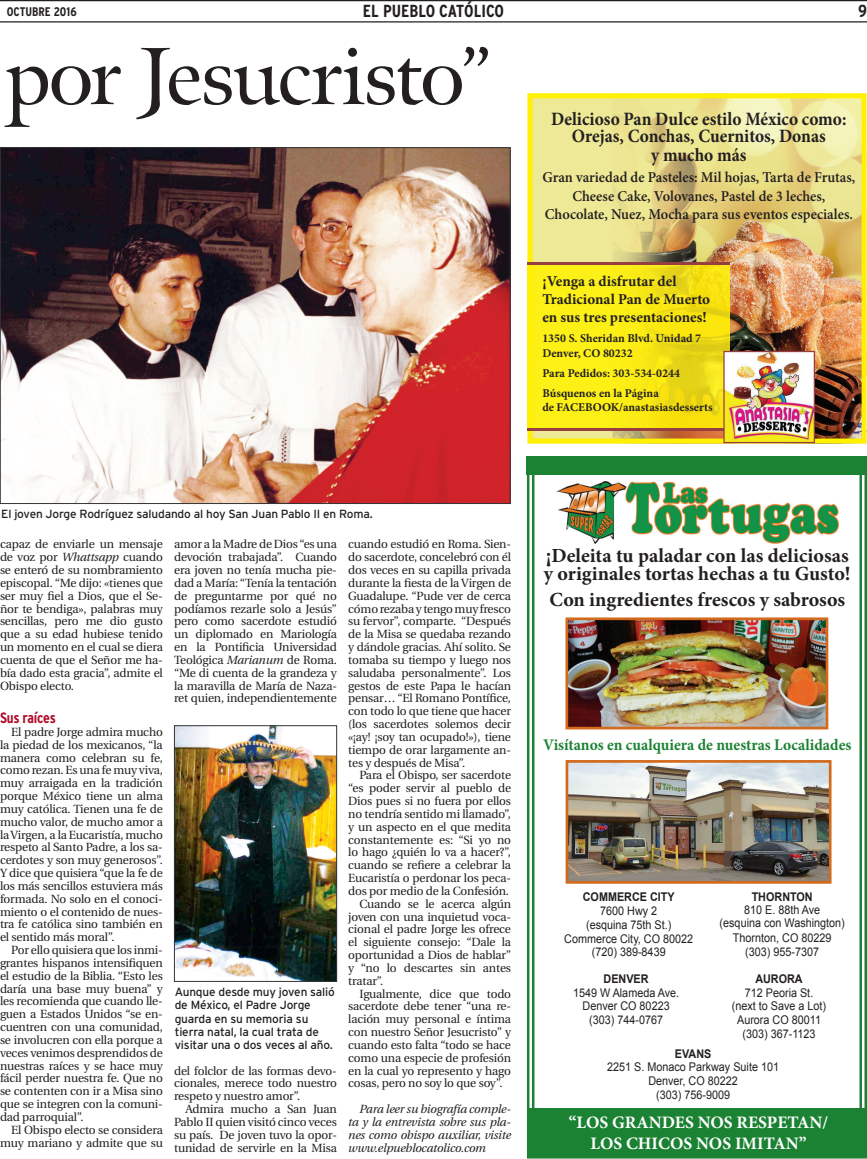
<style>
.page{position:relative;width:867px;height:1159px;background:#fff}
.page>*{position:absolute;margin:0;border:0;box-sizing:border-box;transform-origin:0 0}
.t1{font:81px "Meno";letter-spacing:-.025em;color:#231f20}
.t2{font:700 20px/18.8px "Minion Pro";color:#231f20}
.t3{font:700 18.88px/17.9px "Minion Pro";color:#231f20;text-align:center;scale:.92 1}
.t4{font:700 17.5px/21px "Minion Pro";color:#fff;text-align:center}
.t5{font:700 condensed 17.38px "Interstate";color:#231f20}
.t6{font:700 16.25px "Minion Pro";color:#1c8233;scale:.95 1}
.t7{font:600 15.12px/18.1px "Minion Pro";color:#231f20;text-align:center;scale:.95 1}
.t8{font:700 15.12px/18.1px "Minion Pro";color:#231f20}
.t9{font:700 condensed 15px "Interstate";letter-spacing:-.02em;color:#b00a27}
.t10{font:700 condensed 12.5px "Interstate";color:#231f20}
.t11{font:12px/13.8px "Arial";color:#231f20;text-align:center;scale:.9 1}
.t12{font:700 12px "Arial";color:#231f20;scale:.9 1}
.t13{font:11.88px/12.9px "Utopia";letter-spacing:-.015em;color:#231f20;text-align:justify}
.t14{font:11.88px/13.1px "Interstate";letter-spacing:-.015em;color:#231f20}
.t15{font:700 11.88px/14.4px "Minion Pro";color:#231f20}
.t16{font:italic 11.88px/12.9px "Utopia";letter-spacing:-.015em;color:#231f20;text-align:justify}
.s1{font-style:italic}
</style>
<div class="page">
<hr style="left:0;top:0;width:866px;height:1px;background:#231f20">
<hr style="left:0;top:21px;width:866px;height:1px;background:#231f20">
<img style="left:527px;top:93px;width:339px;height:350px">
<hr style="left:527px;top:262px;width:202px;height:2px;background:#973e43">
<hr style="left:527px;top:428px;width:202px;height:2px;background:#973e43">
<img style="left:723px;top:351px;width:91px;height:92px">
<img style="left:527px;top:456px;width:339px;height:702px">
<div style="left:532px;top:461px;width:329px;height:692px;border:2px solid #1c8233"></div>
<img style="left:2px;top:149px;width:506px;height:353px">
<img style="left:176px;top:727px;width:159px;height:252px">
<div style="left:174px;top:725px;width:163px;height:256px;border:1px solid #333635"></div>
<p class="t10" style="left:7px;top:4px;width:71px">OCTUBRE 2016</p>
<h3 class="t5" style="left:363px;top:2px;width:142px">EL PUEBLO CATÓLICO</h3>
<h3 class="t5" style="left:857px;top:2px;width:10px">9</h3>
<h1 class="t1" style="left:5px;top:26px;width:487px">por Jesucristo”</h1>
<h3 class="t3" style="left:551px;top:110px;width:322px">Delicioso Pan Dulce estilo México como:<br>Orejas, Conchas, Cuernitos, Donas<br>y mucho más</h3>
<p class="t7" style="left:542px;top:168px;width:331px">Gran variedad de Pasteles: Mil hojas, Tarta de Frutas,<br>Cheese Cake, Volovanes, Pastel de 3 leches,<br>Chocolate, Nuez, Mocha para sus eventos especiales.</p>
<p class="t8" style="left:542px;top:272px;width:169px">¡Venga a disfrutar del<br>Tradicional Pan de Muerto en sus tres presentaciones!</p>
<p class="t15" style="left:542px;top:331px;width:160px">1350 S. Sheridan Blvd. Unidad 7<br>Denver, CO 80232</p>
<p class="t15" style="left:542px;top:362px;width:139px;line-height:20px">Para Pedidos: 303-534-0244<br>Búsquenos en la Página</p>
<p class="t15" style="left:542px;top:400px;width:172px">de FACEBOOK/anastasiasdesserts</p>
<p class="t14" style="left:1px;top:507px;width:373px">El joven Jorge Rodríguez saludando al hoy San Juan Pablo II en Roma.</p>
<p class="t13" style="left:0;top:538px;width:164px">capaz de enviarle un mensaje de voz por <span class="s1">Whattsapp</span> cuando se enteró de su nombramiento episcopal. “Me dijo: «tienes que ser muy fiel a Dios, que el Se&shy;ñor te bendiga», palabras muy sencillas, pero me dio gusto que a su edad hubiese tenido un momento en el cual se diera cuenta de que el Señor me ha&shy;bía dado esta gracia”, admite el Obispo electo.</p>
<p class="t9" style="left:0;top:709px;width:57px">Sus raíces</p>
<p class="t13" style="left:0;top:725px;width:164px;text-indent:11px">El padre Jorge admira mucho la piedad de los mexicanos, “la manera como celebran su fe, como rezan. Es una fe muy viva, muy arraigada en la tradición porque México tiene un alma muy católica. Tienen una fe de mucho valor, de mucho amor a la Virgen, a la Eucaristía, mucho respeto al Santo Padre, a los sa&shy;cerdotes y son muy generosos”.<br>Y dice que quisiera “que la fe de los más sencillos estuviera más formada. No solo en el conoci&shy;miento o el contenido de nues&shy;tra fe católica sino también en el sentido más moral”.</p>
<p class="t13" style="left:0;top:943px;width:164px;text-indent:11px">Por ello quisiera que los inmi&shy;grantes hispanos intensifiquen el estudio de la Biblia. “Esto les daría una base muy buena” y les recomienda que cuando lle&shy;guen a Estados Unidos “se en&shy;cuentren con una comunidad, se involucren con ella porque a veces venimos desprendidos de nuestras raíces y se hace muy fácil perder nuestra fe. Que no se contenten con ir a Misa sino que se integren con la comuni&shy;dad parroquial”.</p>
<p class="t13" style="left:0;top:1123px;width:164px;text-align:right">El Obispo electo se considera muy mariano y admite que su</p>
<p class="t13" style="left:174px;top:538px;width:164px">amor a la Madre de Dios “es una devoción trabajada”. Cuando era joven no tenía mucha pie&shy;dad a María: “Tenía la tentación de preguntarme por qué no podíamos rezarle solo a Jesús” pero como sacerdote estudió un diplomado en Mariología en la Pontificia Universidad Teológica <span class="s1">Marianum</span> de Roma. “Me di cuenta de la grandeza y la maravilla de María de Naza&shy;ret quien, independientemente</p>
<p class="t14" style="left:175px;top:985px;width:162px">Aunque desde muy joven salió de México, el Padre Jorge guarda en su memoria su tierra natal, la cual trata de visitar una o dos veces al año.</p>
<p class="t13" style="left:174px;top:1064px;width:164px">del folclor de las formas devo&shy;cionales, merece todo nuestro respeto y nuestro amor”.</p>
<p class="t13" style="left:174px;top:1102px;width:164px;text-indent:11px">Admira mucho a San Juan Pablo II quien visitó cinco veces su país. De joven tuvo la opor&shy;tunidad de servirle en la Misa</p>
<p class="t13" style="left:348px;top:538px;width:164px">cuando estudió en Roma. Sien&shy;do sacerdote, concelebró con él dos veces en su capilla privada durante la fiesta de la Virgen de Guadalupe. “Pude ver de cerca cómo rezaba y tengo muy fresco su fervor”, comparte. “Después de la Misa se quedaba rezando y dándole gracias. Ahí solito. Se tomaba su tiempo y luego nos saludaba personalmente”. Los gestos de este Papa le hacían pensar… “El Romano Pontífice, con todo lo que tiene que hacer (los sacerdotes solemos decir «¡ay! ¡soy tan ocupado!»), tiene tiempo de orar largamente an&shy;tes y después de Misa”.</p>
<p class="t13" style="left:359px;top:769px;width:153px">Para el Obispo, ser sacerdote</p>
<p class="t13" style="left:348px;top:782px;width:164px">“es poder servir al pueblo de</p>
<p class="t13" style="left:348px;top:794px;width:164px">Dios pues si no fuera por ellos</p>
<p class="t13" style="left:348px;top:807px;width:164px">no tendría sentido mi llamado”,</p>
<p class="t13" style="left:348px;top:820px;width:164px">y un aspecto en el que medita</p>
<p class="t13" style="left:348px;top:833px;width:164px">constantemente es: “Si yo no</p>
<p class="t13" style="left:348px;top:846px;width:164px">lo hago ¿quién lo va a hacer?”,</p>
<p class="t13" style="left:348px;top:858px;width:164px">cuando se refiere a celebrar la</p>
<p class="t13" style="left:348px;top:871px;width:164px">Eucaristía o perdonar los peca-</p>
<p class="t13" style="left:348px;top:884px;width:162px">dos por medio de la Confesión.</p>
<p class="t13" style="left:359px;top:897px;width:153px">Cuando se le acerca algún</p>
<p class="t13" style="left:348px;top:910px;width:164px">joven con una inquietud voca-</p>
<p class="t13" style="left:348px;top:923px;width:164px">cional el padre Jorge les ofrece</p>
<p class="t13" style="left:348px;top:935px;width:164px">el siguiente consejo: “Dale la</p>
<p class="t13" style="left:348px;top:948px;width:164px">oportunidad a Dios de hablar”</p>
<p class="t13" style="left:348px;top:961px;width:164px">y “no lo descartes sin antes</p>
<p class="t13" style="left:348px;top:974px;width:37px">tratar”.</p>
<p class="t13" style="left:359px;top:987px;width:153px">Igualmente, dice que todo</p>
<p class="t13" style="left:348px;top:1000px;width:164px">sacerdote debe tener “una re-</p>
<p class="t13" style="left:348px;top:1012px;width:164px">lación muy personal e íntima</p>
<p class="t13" style="left:348px;top:1025px;width:164px">con nuestro Señor Jesucristo” y</p>
<p class="t13" style="left:348px;top:1038px;width:164px">cuando esto falta “todo se hace</p>
<p class="t13" style="left:348px;top:1051px;width:164px">como una especie de profesión</p>
<p class="t13" style="left:348px;top:1064px;width:164px">en la cual yo represento y hago</p>
<p class="t13" style="left:348px;top:1076px;width:156px">cosas, pero no soy lo que soy”.</p>
<p class="t16" style="left:348px;top:1102px;width:164px;text-indent:11px">Para leer su biografía comple&shy;ta y la entrevista sobre sus pla&shy;nes como obispo auxiliar, visite www.elpueblocatolico.com</p>
<h2 class="t2" style="left:544px;top:545px;width:308px">¡Deleita tu paladar con las deliciosas y originales tortas hechas a tu Gusto!</h2>
<h2 class="t2" style="left:549px;top:589px;width:297px">Con ingredientes frescos y sabrosos</h2>
<h3 class="t6" style="left:543px;top:732px;width:326px">Visítanos en cualquiera de nuestras Localidades</h3>
<p class="t12" style="left:582px;top:889px;width:104px">COMMERCE CITY</p>
<p class="t11" style="left:564px;top:904px;width:145px">7600 Hwy 2<br>(esquina 75th St.)<br>Commerce City, CO 80022 (720) 389-8439</p>
<p class="t12" style="left:603px;top:970px;width:52px">DENVER</p>
<p class="t11" style="left:573px;top:985px;width:119px">1549 W Alameda Ave.<br>Denver CO 80223 (303) 744-0767</p>
<p class="t12" style="left:751px;top:888px;width:69px">THORNTON</p>
<p class="t11" style="left:719px;top:903px;width:140px;line-height:12.5px">810 E. 88th Ave<br>(esquina con Washington)</p>
<p class="t11" style="left:732px;top:930px;width:111px">Thornton, CO 80229 (303) 955-7307</p>
<p class="t12" style="left:755px;top:970px;width:54px">AURORA</p>
<p class="t11" style="left:731px;top:985px;width:106px">712 Peoria St. (next to Save a Lot)<br>Aurora CO 80011 (303) 367-1123</p>
<p class="t12" style="left:674px;top:1045px;width:42px">EVANS</p>
<p class="t11" style="left:607px;top:1060px;width:192px">2251 S. Monaco Parkway Suite 101<br>Denver, CO 80222<br>(303) 756-9009</p>
<h3 class="t4" style="left:568px;top:1111px;width:261px">“LOS GRANDES NOS RESPETAN/<br>LOS CHICOS NOS IMITAN”</h3>
</div>
